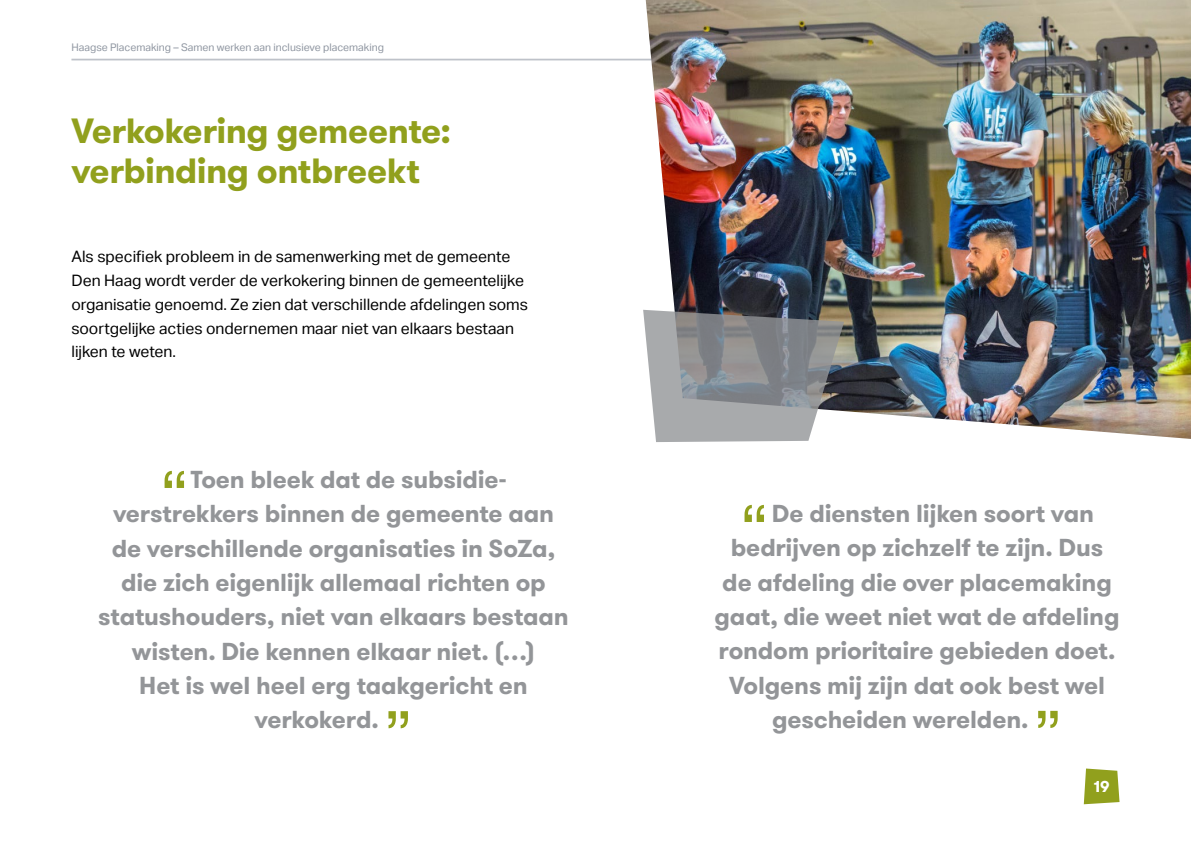
<style>
.page{position:relative;width:1191px;height:844px;background:#fff}
.page>*{position:absolute;margin:0;border:0;box-sizing:border-box;transform-origin:0 0}
.Quote_14_pt{font:66.15px "Helvetica Neue";color:#91a01d}
.heading_2{font:700 35px/40.2px "GT Walsheim Pro";letter-spacing:-.015em;color:#91a01d}
.Quote_14_pt-2{font:700 24.5px "GT Walsheim Pro";letter-spacing:-.01em;color:#939598}
.body{font:15.75px/23.8px "Aktiv Grotesk";color:#000}
.t1{font:700 15.75px "GT Walsheim Pro";color:#fff}
.t2{font:10.5px "Aktiv Grotesk";color:#8f96a1}
</style>
<div class="page">
<hr style="left:71px;top:59px;width:1048px;height:1px;background:#bec2c9">
<svg style="left:1083px;top:768px;width:36px;height:36px"></svg>
<img style="left:646px;top:0;width:545px;height:439px">
<svg style="left:643px;top:310px;width:201px;height:132px;background:#96989b"></svg>
<p class="t2" style="left:71px;top:42px;width:314px">Haagse Placemaking – Samen werken aan inclusieve placemaking</p>
<p class="heading_2" style="left:71px;top:111px;width:381px">Verkokering gemeente: verbinding ontbreekt</p>
<p class="body" style="left:71px;top:245px;width:458px">Als specifiek probleem in de samenwerking met de gemeente Den Haag wordt verder de verkokering binnen de gemeentelijke organisatie genoemd. Ze zien dat verschillende afdelingen soms soortgelijke acties ondernemen maar niet van elkaars bestaan lijken te weten.</p>
<p class="Quote_14_pt" style="left:160px;top:446px;width:30px">“</p>
<p class="Quote_14_pt-2" style="left:190px;top:463px;width:318px">Toen bleek dat de subsidie-</p>
<p class="Quote_14_pt-2" style="left:113px;top:497px;width:442px">verstrekkers binnen de gemeente aan</p>
<p class="Quote_14_pt-2" style="left:112px;top:532px;width:445px">de verschillende organisaties in SoZa,</p>
<p class="Quote_14_pt-2" style="left:121px;top:566px;width:426px">die zich eigenlijk allemaal richten op</p>
<p class="Quote_14_pt-2" style="left:98px;top:600px;width:472px">statushouders, niet van elkaars bestaan</p>
<p class="Quote_14_pt-2" style="left:132px;top:635px;width:405px">wisten. Die kennen elkaar niet. (…)</p>
<p class="Quote_14_pt-2" style="left:139px;top:669px;width:390px">Het is wel heel erg taakgericht en</p>
<p class="Quote_14_pt-2" style="left:255px;top:703px;width:126px">verkokerd.</p>
<p class="Quote_14_pt" style="left:384px;top:687px;width:30px">”</p>
<p class="Quote_14_pt" style="left:740px;top:480px;width:30px">“</p>
<p class="Quote_14_pt-2" style="left:772px;top:497px;width:323px">De diensten lijken soort van</p>
<p class="Quote_14_pt-2" style="left:731px;top:531px;width:374px">bedrijven op zichzelf te zijn. Dus</p>
<p class="Quote_14_pt-2" style="left:722px;top:566px;width:391px">de afdeling die over placemaking</p>
<p class="Quote_14_pt-2" style="left:714px;top:600px;width:406px">gaat, die weet niet wat de afdeling</p>
<p class="Quote_14_pt-2" style="left:718px;top:634px;width:398px">rondom prioritaire gebieden doet.</p>
<p class="Quote_14_pt-2" style="left:729px;top:669px;width:377px">Volgens mij zijn dat ook best wel</p>
<p class="Quote_14_pt-2" style="left:772px;top:703px;width:258px">gescheiden werelden.</p>
<p class="Quote_14_pt" style="left:1033px;top:686px;width:30px">”</p>
<p class="t1" style="left:1093px;top:776px;width:17px">19</p>
</div>
